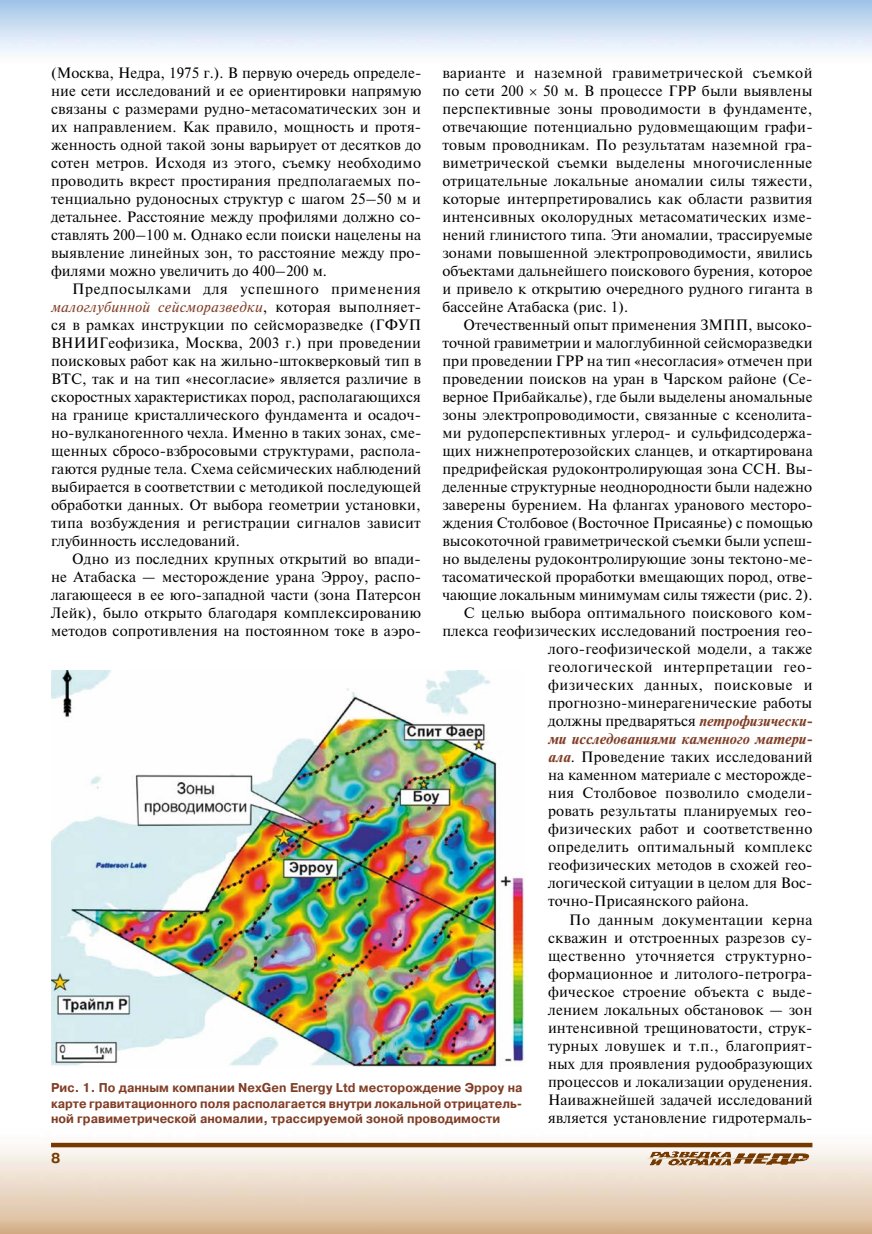
<style>
.page{position:relative;width:872px;height:1234px;background:#fff}
.page>*{position:absolute;margin:0;border:0;box-sizing:border-box;transform-origin:0 0}
.t1{font:15px/18px "Newton C";letter-spacing:.005em;color:#000;text-align:justify}
.t2{font:15px "Newton C";letter-spacing:.035em;color:#000}
.t3{font:15px/18px "Newton C";letter-spacing:.03em;color:#000}
.t4{font:15px "Newton C";letter-spacing:.025em;color:#000}
.t5{font:italic 700 15px "Newton C";letter-spacing:.005em;color:#813e26}
.t6{font:700 14.25px "Pragmatica C";color:#753a02}
.t7{font:700 12.75px/15.3px "Pragmatica C";letter-spacing:.005em;color:#813e26;text-align:justify;scale:.95 1}
.s1{font-style:italic;color:#813e26}
.s2{font-weight:700;font-style:italic;color:#813e26}
</style>
<div class="page">
<img style="left:0;top:1142px;width:872px;height:91px">
<svg style="left:51px;top:1142px;width:761px;height:4px;background:#906033"></svg>
<img style="left:650px;top:1151px;width:80px;height:6px">
<img style="left:51px;top:670px;width:474px;height:396px">
<p class="t1" style="left:51px;top:64px;width:372px">(Москва, Недра, 1975 г.). В первую очередь определе&shy;ние сети исследований и ее ориентировки напрямую связаны с размерами рудно-метасоматических зон и их направлением. Как правило, мощность и протя&shy;женность одной такой зоны варьирует от десятков до сотен метров. Исходя из этого, съемку необходимо проводить вкрест простирания предполагаемых по&shy;тенциально рудоносных структур с шагом 25–50 м и детальнее. Расстояние между профилями должно со&shy;ставлять 200–100 м. Однако если поиски нацелены на выявление линейных зон, то расстояние между про&shy;филями можно увеличить до 400–200 м.</p>
<p class="t1" style="left:51px;top:280px;width:372px;text-indent:21px">Предпосылками для успешного применения <span class="s1">малоглубинной сейсморазведки</span>, которая выполняет&shy;ся в рамках инструкции по сейсморазведке (ГФУП ВНИИГеофизика, Москва, 2003 г.) при проведении поисковых работ как на жильно-штокверковый тип в ВТС, так и на тип «несогласие» является различие в скоростных характеристиках пород, располагающихся на границе кристаллического фундамента и осадоч&shy;но-вулканогенного чехла. Именно в таких зонах, сме&shy;щенных сбросо-взбросовыми структурами, распола&shy;гаются рудные тела. Схема сейсмических наблюдений выбирается в соответствии с методикой последующей обработки данных. От выбора геометрии установки, типа возбуждения и регистрации сигналов зависит глубинность исследований.</p>
<p class="t1" style="left:51px;top:550px;width:372px;text-indent:21px">Одно из последних крупных открытий во впади&shy;не Атабаска — месторождение урана Эрроу, распо&shy;лагающееся в ее юго-западной части (зона Патерсон Лейк), было открыто благодаря комплексированию методов сопротивления на постоянном токе в аэро-</p>
<p class="t3" style="left:442px;top:64px;width:371px">варианте и наземной гравиметрической съемкой по сети 200</p>
<p class="t1" style="left:442px;top:82px;width:372px;text-indent:101px">50 м. В процессе ГРР были выявлены перспективные зоны проводимости в фундаменте, отвечающие потенциально рудовмещающим графи&shy;товым проводникам. По результатам наземной гра&shy;виметрической съемки выделены многочисленные отрицательные локальные аномалии силы тяжести, которые интерпретировались как области развития интенсивных околорудных метасоматических изме&shy;нений глинистого типа. Эти аномалии, трассируемые зонами повышенной электропроводимости, явились объектами дальнейшего поискового бурения, которое и привело к открытию очередного рудного гиганта в бассейне Атабаска (рис. 1).</p>
<p class="t1" style="left:463px;top:316px;width:350px">Отечественный опыт применения ЗМПП, высоко-</p>
<p class="t1" style="left:442px;top:334px;width:372px">точной гравиметрии и малоглубинной сейсморазведки</p>
<p class="t1" style="left:442px;top:352px;width:372px">при проведении ГРР на тип «несогласия» отмечен при</p>
<p class="t1" style="left:442px;top:370px;width:371px">проведении поисков на уран в Чарском районе (Се-</p>
<p class="t1" style="left:442px;top:388px;width:372px">верное Прибайкалье), где были выделены аномальные</p>
<p class="t1" style="left:442px;top:406px;width:371px">зоны электропроводимости, связанные с ксенолита-</p>
<p class="t1" style="left:442px;top:424px;width:371px">ми рудоперспективных углерод- и сульфидсодержа-</p>
<p class="t1" style="left:442px;top:442px;width:372px">щих нижнепротерозойских сланцев, и откартирована</p>
<p class="t1" style="left:442px;top:460px;width:372px">предрифейская рудоконтролирующая зона ССН. Вы-</p>
<p class="t1" style="left:442px;top:478px;width:371px">деленные структурные неоднородности были надежно</p>
<p class="t1" style="left:442px;top:496px;width:372px">заверены бурением. На флангах уранового месторо-</p>
<p class="t1" style="left:442px;top:514px;width:372px">ждения Столбовое (Восточное Присаянье) с помощью</p>
<p class="t1" style="left:442px;top:532px;width:372px">высокоточной гравиметрической съемки были успеш-</p>
<p class="t1" style="left:442px;top:550px;width:372px">но выделены рудоконтролирующие зоны тектоно-ме-</p>
<p class="t1" style="left:442px;top:568px;width:372px">тасоматической проработки вмещающих пород, отве-</p>
<p class="t1" style="left:442px;top:586px;width:371px">чающие локальным минимумам силы тяжести (рис. 2).</p>
<p class="t1" style="left:463px;top:604px;width:350px">С целью выбора оптимального поискового ком-</p>
<p class="t1" style="left:442px;top:622px;width:372px">плекса геофизических исследований построения гео-</p>
<p class="t1" style="left:548px;top:640px;width:266px">лого-геофизической модели, а также</p>
<p class="t2" style="left:548px;top:658px;width:266px">геологической интерпретации гео-</p>
<p class="t2" style="left:548px;top:676px;width:266px">физических данных, поисковые и</p>
<p class="t1" style="left:548px;top:694px;width:266px">прогнозно-минерагенические работы</p>
<p class="t1" style="left:548px;top:712px;width:266px">должны предваряться <span class="s2">петрофизически-</span></p>
<p class="t5" style="left:548px;top:731px;width:266px">ми исследованиями каменного матери-</p>
<p class="t1" style="left:548px;top:748px;width:266px"><span class="s2">ала</span>. Проведение таких исследований</p>
<p class="t1" style="left:548px;top:766px;width:266px">на каменном материале с месторожде-</p>
<p class="t4" style="left:548px;top:784px;width:266px">ния Столбовое позволило смодели-</p>
<p class="t1" style="left:548px;top:802px;width:266px">ровать результаты планируемых гео-</p>
<p class="t1" style="left:548px;top:820px;width:266px">физических работ и соответственно</p>
<p class="t3" style="left:548px;top:838px;width:266px">определить оптимальный комплекс</p>
<p class="t1" style="left:548px;top:856px;width:266px">геофизических методов в схожей гео-</p>
<p class="t1" style="left:548px;top:874px;width:266px">логической ситуации в целом для Вос-</p>
<p class="t1" style="left:548px;top:892px;width:202px">точно-Присаянского района.</p>
<p class="t4" style="left:569px;top:910px;width:245px">По данным документации керна</p>
<p class="t1" style="left:548px;top:928px;width:266px">скважин и отстроенных разрезов су-</p>
<p class="t2" style="left:548px;top:946px;width:264px">щественно уточняется структурно-</p>
<p class="t1" style="left:548px;top:964px;width:266px">формационное и литолого-петрогра-</p>
<p class="t1" style="left:548px;top:982px;width:266px">фическое строение объекта с выде-</p>
<p class="t1" style="left:548px;top:1000px;width:266px">лением локальных обстановок — зон</p>
<p class="t1" style="left:548px;top:1018px;width:266px">интенсивной трещиноватости, струк-</p>
<p class="t1" style="left:548px;top:1036px;width:266px">турных ловушек и т.п., благоприят-</p>
<p class="t1" style="left:548px;top:1054px;width:266px">ных для проявления рудообразующих</p>
<p class="t1" style="left:548px;top:1072px;width:266px">процессов и локализации оруденения.</p>
<p class="t1" style="left:548px;top:1090px;width:266px">Наиважнейшей задачей исследований</p>
<p class="t1" style="left:548px;top:1108px;width:266px">является установление гидротермаль-</p>
<p class="t7" style="left:51px;top:1080px;width:498px">Рис. 1. По данным компании NexGen Energy Ltd месторождение Эрроу на карте гравитационного поля располагается внутри локальной отрицатель&shy;ной гравиметрической аномалии, трассируемой зоной проводимости</p>
<p class="t6" style="left:51px;top:1150px;width:11px">8</p>
</div>
